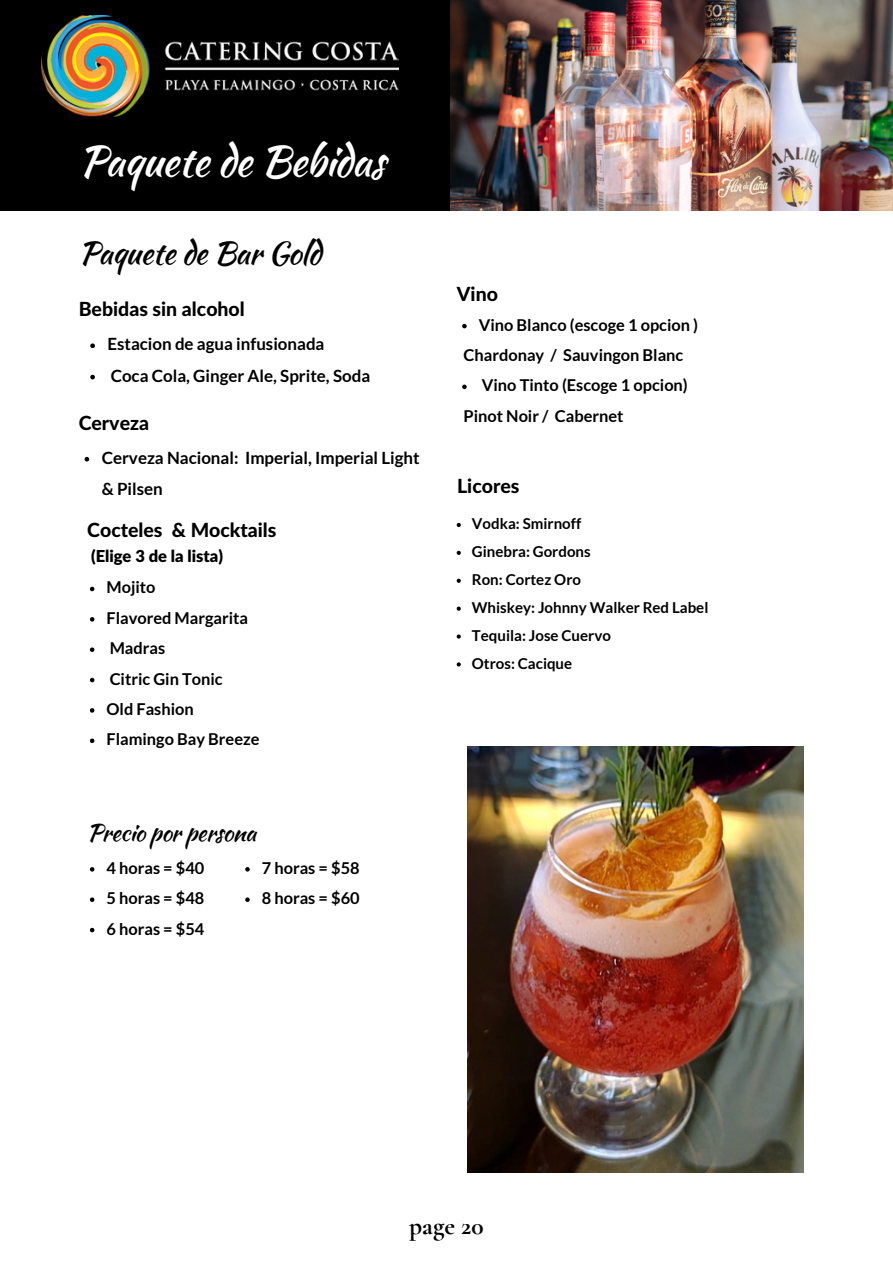
<style>
.page{position:relative;width:893px;height:1264px;background:#fff}
.page>*{position:absolute;margin:0;border:0;box-sizing:border-box;transform-origin:0 0}
.t1{font:42px "Kaushan Script";letter-spacing:-.02em;color:#fff}
.t2{font:31.2px "Kaushan Script";letter-spacing:-.02em;color:#000}
.t3{font:700 25.5px "Cormorant Garamond";color:#000}
.t4{font:23.7px "Kaushan Script";letter-spacing:-.02em;color:#000}
.t5{font:800 19.5px "Lato Latin";color:#000}
.t6{font:700 16.95px/31.3px "Lato";color:#000}
.t7{font:900 16.5px "Lato Latin";color:#000}
.t8{font:700 16.35px "Lato";color:#000}
.t9{font:700 15px "Lato";color:#000}
</style>
<div class="page">
<div style="left:0;top:0;width:815px;height:211px;background:#000"></div>
<img style="left:451px;top:0;width:441px;height:210px">
<svg style="left:90px;top:343px;width:5px;height:5px"></svg>
<svg style="left:90px;top:375px;width:5px;height:4px"></svg>
<svg style="left:456px;top:523px;width:5px;height:4px"></svg>
<svg style="left:456px;top:551px;width:5px;height:4px"></svg>
<svg style="left:456px;top:578px;width:5px;height:5px"></svg>
<svg style="left:456px;top:606px;width:5px;height:4px"></svg>
<svg style="left:456px;top:634px;width:5px;height:4px"></svg>
<svg style="left:456px;top:662px;width:5px;height:4px"></svg>
<svg style="left:462px;top:324px;width:4px;height:4px"></svg>
<svg style="left:462px;top:384px;width:4px;height:5px"></svg>
<img style="left:41px;top:15px;width:358px;height:101px">
<svg style="left:90px;top:867px;width:4px;height:4px"></svg>
<svg style="left:90px;top:897px;width:4px;height:5px"></svg>
<svg style="left:90px;top:927px;width:4px;height:5px"></svg>
<svg style="left:245px;top:867px;width:5px;height:4px"></svg>
<svg style="left:245px;top:897px;width:5px;height:5px"></svg>
<svg style="left:85px;top:457px;width:4px;height:4px"></svg>
<svg style="left:90px;top:586px;width:4px;height:5px"></svg>
<svg style="left:90px;top:617px;width:4px;height:4px"></svg>
<svg style="left:90px;top:647px;width:4px;height:5px"></svg>
<svg style="left:90px;top:677px;width:4px;height:5px"></svg>
<svg style="left:90px;top:708px;width:4px;height:4px"></svg>
<svg style="left:90px;top:738px;width:4px;height:5px"></svg>
<img style="left:467px;top:746px;width:336px;height:426px">
<p class="t1" style="left:79px;top:130px;width:308px">Paquete de Bebidas</p>
<p class="t2" style="left:79px;top:230px;width:244px">Paquete de Bar Gold</p>
<p class="t5" style="left:79px;top:300px;width:168px">Bebidas sin alcohol</p>
<p class="t6" style="left:107px;top:328px;width:218px">Estacion de agua infusionada</p>
<p class="t6" style="left:111px;top:359px;width:261px">Coca Cola, Ginger Ale, Sprite, Soda</p>
<p class="t5" style="left:79px;top:414px;width:72px">Cerveza</p>
<p class="t6" style="left:102px;top:441px;width:319px">Cerveza Nacional: Imperial, Imperial Light &amp; Pilsen</p>
<p class="t5" style="left:87px;top:521px;width:191px">Cocteles &amp; Mocktails</p>
<p class="t7" style="left:91px;top:549px;width:133px">(Elige 3 de la lista)</p>
<p class="t8" style="left:106px;top:577px;width:50px">Mojito</p>
<p class="t8" style="left:106px;top:607px;width:143px">Flavored Margarita</p>
<p class="t8" style="left:110px;top:638px;width:57px">Madras</p>
<p class="t8" style="left:110px;top:668px;width:115px">Citric Gin Tonic</p>
<p class="t8" style="left:106px;top:698px;width:89px">Old Fashion</p>
<p class="t8" style="left:106px;top:729px;width:154px">Flamingo Bay Breeze</p>
<p class="t4" style="left:87px;top:814px;width:170px">Precio por persona</p>
<p class="t8" style="left:106px;top:857px;width:99px">4 horas = $40</p>
<p class="t8" style="left:106px;top:888px;width:99px">5 horas = $48</p>
<p class="t8" style="left:106px;top:918px;width:99px">6 horas = $54</p>
<p class="t8" style="left:262px;top:857px;width:99px">7 horas = $58</p>
<p class="t8" style="left:262px;top:888px;width:99px">8 horas = $60</p>
<p class="t5" style="left:457px;top:285px;width:43px">Vino</p>
<p class="t8" style="left:478px;top:314px;width:221px">Vino Blanco (escoge 1 opcion )</p>
<p class="t8" style="left:463px;top:345px;width:221px">Chardonay / Sauvingon Blanc</p>
<p class="t8" style="left:482px;top:375px;width:207px">Vino Tinto (Escoge 1 opcion)</p>
<p class="t8" style="left:463px;top:405px;width:161px">Pinot Noir / Cabernet</p>
<p class="t5" style="left:457px;top:477px;width:64px">Licores</p>
<p class="t9" style="left:472px;top:514px;width:111px">Vodka: Smirnoff</p>
<p class="t9" style="left:472px;top:542px;width:120px">Ginebra: Gordons</p>
<p class="t9" style="left:472px;top:570px;width:111px">Ron: Cortez Oro</p>
<p class="t9" style="left:472px;top:598px;width:238px">Whiskey: Johnny Walker Red Label</p>
<p class="t9" style="left:472px;top:626px;width:140px">Tequila: Jose Cuervo</p>
<p class="t9" style="left:472px;top:653px;width:102px">Otros: Cacique</p>
<p class="t3" style="left:409px;top:1210px;width:76px">page 20</p>
</div>
